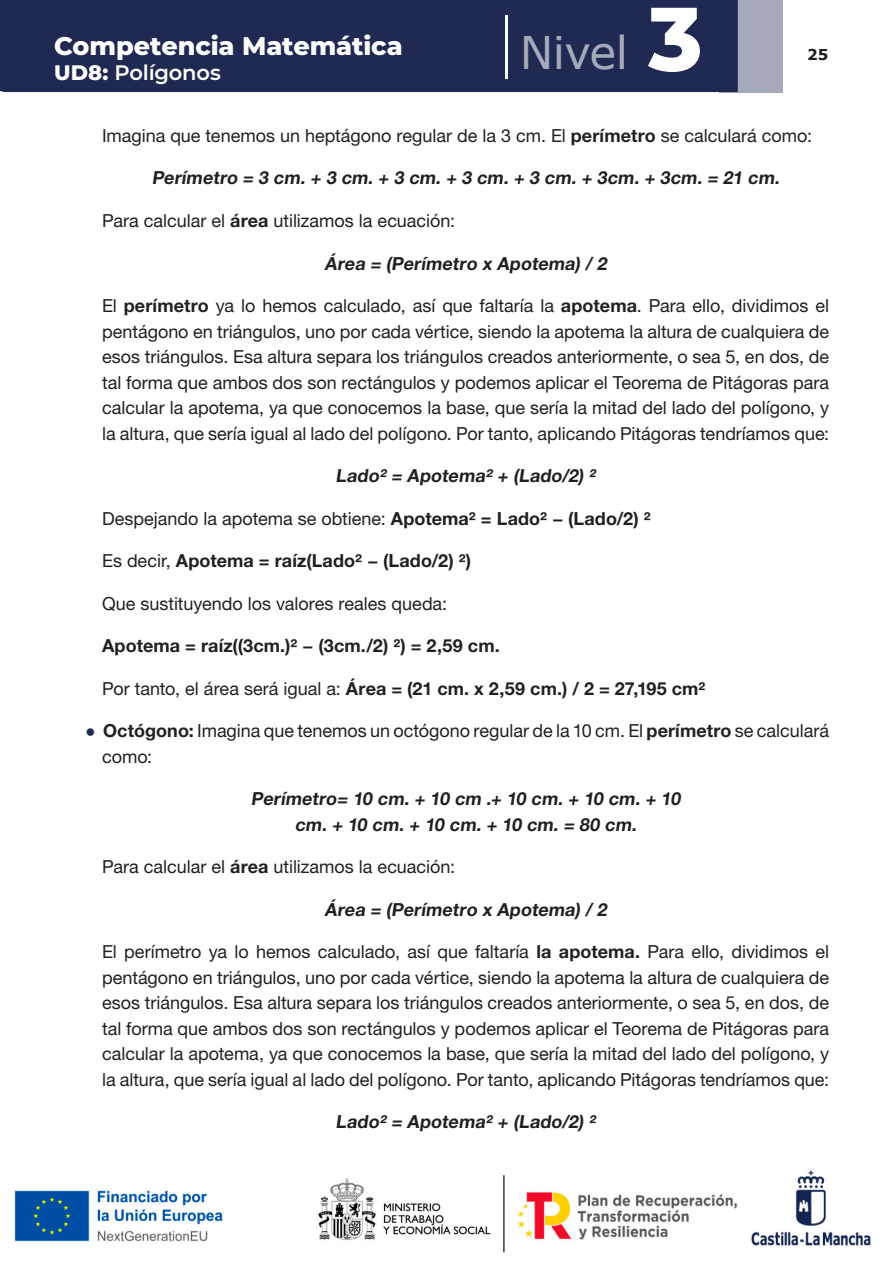
<style>
.page{position:relative;width:893px;height:1263px;background:#fff}
.page>*{position:absolute;margin:0;border:0;box-sizing:border-box;transform-origin:0 0}
.t1{font:45px "Verdana";letter-spacing:-.015em;color:#a5a9ba}
.t2{font:800 25.5px "Montserrat";letter-spacing:-.005em;color:#fff}
.t3{font:600 21px "Montserrat";letter-spacing:-.01em;color:#fff}
.PUNTO_PARRAFOS_SIGUI{font:18px/25.5px "Helvetica Neue LT 55 Rm";color:#231f20;text-align:justify}
.PUNTO_PARRAFOS_SIGUI-2{font:18px/25.5px "Helvetica Neue LT 75 Bd";letter-spacing:.01em;color:#231f20;text-align:center}
.t4{font:700 15px "Verdana";color:#231f20}
.s1{font-weight:800}
.s2{font-family:"Montserrat";font-weight:800;font-size:90px;color:#fff}
.s3{font-family:"Helvetica Neue LT 75 Bd"}
.s4{font-family:"Helvetica Neue LT 55 Rm"}
.s5{font-family:"Verdana";font-weight:700;font-size:15px;color:#1f2952}
</style>
<div class="page">
<img style="left:14px;top:1170px;width:857px;height:83px">
<div style="left:719px;top:0;width:63px;height:92px;background:#a5a9ba"></div>
<div style="left:0;top:0;width:738px;height:92px;background:#1f2952"></div>
<hr style="left:505px;top:16px;width:2px;height:63px;background:#fff">
<h2 class="t2" style="left:54px;top:27px;width:350px">Competencia Matemática</h2>
<p class="t3" style="left:54px;top:58px;width:168px"><span class="s1">UD8:</span> Polígonos</p>
<h1 class="t1" style="left:520px;top:22px;width:184px">Nivel <span class="s2">3</span></h1>
<p class="t4" style="left:807px;top:44px;width:23px">25</p>
<p class="PUNTO_PARRAFOS_SIGUI" style="left:102px;top:122px;width:711px">Imagina que tenemos un heptágono regular de la 3 cm. El <span class="s3">perímetro</span> se calculará como:</p>
<p class="PUNTO_PARRAFOS_SIGUI-2" style="left:152px;top:165px;width:632px">Perímetro = 3 cm. + 3 cm. + 3 cm. + 3 cm. + 3 cm. + 3cm. + 3cm. = 21 cm.</p>
<p class="PUNTO_PARRAFOS_SIGUI" style="left:102px;top:207px;width:354px">Para calcular el <span class="s3">área</span> utilizamos la ecuación:</p>
<p class="PUNTO_PARRAFOS_SIGUI-2" style="left:324px;top:250px;width:287px">Área = (Perímetro x Apotema) / 2</p>
<p class="PUNTO_PARRAFOS_SIGUI" style="left:102px;top:292px;width:729px">El <span class="s3">perímetro</span> ya lo hemos calculado, así que faltaría la <span class="s3">apotema</span>. Para ello, dividimos el pentágono en triángulos, uno por cada vértice, siendo la apotema la altura de cualquiera de esos triángulos. Esa altura separa los triángulos creados anteriormente, o sea 5, en dos, de tal forma que ambos dos son rectángulos y podemos aplicar el Teorema de Pitágoras para calcular la apotema, ya que conocemos la base, que sería la mitad del lado del polígono, y la altura, que sería igual al lado del polígono. Por tanto, aplicando Pitágoras tendríamos que:</p>
<p class="PUNTO_PARRAFOS_SIGUI-2" style="left:336px;top:462px;width:265px">Lado² = Apotema² + (Lado/2) ²</p>
<p class="PUNTO_PARRAFOS_SIGUI" style="left:102px;top:505px;width:550px">Despejando la apotema se obtiene: <span class="s3">Apotema² = Lado² − (Lado/2) ²</span></p>
<p class="PUNTO_PARRAFOS_SIGUI-2" style="left:102px;top:547px;width:371px"><span class="s4">Es decir,</span> Apotema = raíz(Lado² − (Lado/2) ²)</p>
<p class="PUNTO_PARRAFOS_SIGUI" style="left:102px;top:590px;width:346px">Que sustituyendo los valores reales queda:</p>
<p class="PUNTO_PARRAFOS_SIGUI-2" style="left:102px;top:632px;width:399px">Apotema = raíz((3cm.)² − (3cm./2) ²) = 2,59 cm.</p>
<p class="PUNTO_PARRAFOS_SIGUI-2" style="left:102px;top:675px;width:605px"><span class="s4">Por tanto, el área será igual a:</span> Área = (21 cm. x 2,59 cm.) / 2 = 27,195 cm²</p>
<p class="PUNTO_PARRAFOS_SIGUI" style="left:102px;top:717px;width:729px;text-indent:-17px"><span class="s5">•</span> <span class="s3">Octógono:</span> Imagina que tenemos un octógono regular de la 10 cm. El <span class="s3">perímetro</span> se calculará como:</p>
<p class="PUNTO_PARRAFOS_SIGUI-2" style="left:251px;top:785px;width:434px">Perímetro= 10 cm. + 10 cm .+ 10 cm. + 10 cm. + 10 cm. + 10 cm. + 10 cm. + 10 cm. = 80 cm.</p>
<p class="PUNTO_PARRAFOS_SIGUI" style="left:102px;top:853px;width:354px">Para calcular el <span class="s3">área</span> utilizamos la ecuación:</p>
<p class="PUNTO_PARRAFOS_SIGUI-2" style="left:324px;top:896px;width:287px">Área = (Perímetro x Apotema) / 2</p>
<p class="PUNTO_PARRAFOS_SIGUI" style="left:102px;top:938px;width:729px">El perímetro ya lo hemos calculado, así que faltaría <span class="s3">la apotema.</span> Para ello, dividimos el pentágono en triángulos, uno por cada vértice, siendo la apotema la altura de cualquiera de esos triángulos. Esa altura separa los triángulos creados anteriormente, o sea 5, en dos, de tal forma que ambos dos son rectángulos y podemos aplicar el Teorema de Pitágoras para calcular la apotema, ya que conocemos la base, que sería la mitad del lado del polígono, y la altura, que sería igual al lado del polígono. Por tanto, aplicando Pitágoras tendríamos que:</p>
<p class="PUNTO_PARRAFOS_SIGUI-2" style="left:336px;top:1108px;width:265px">Lado² = Apotema² + (Lado/2) ²</p>
</div>
